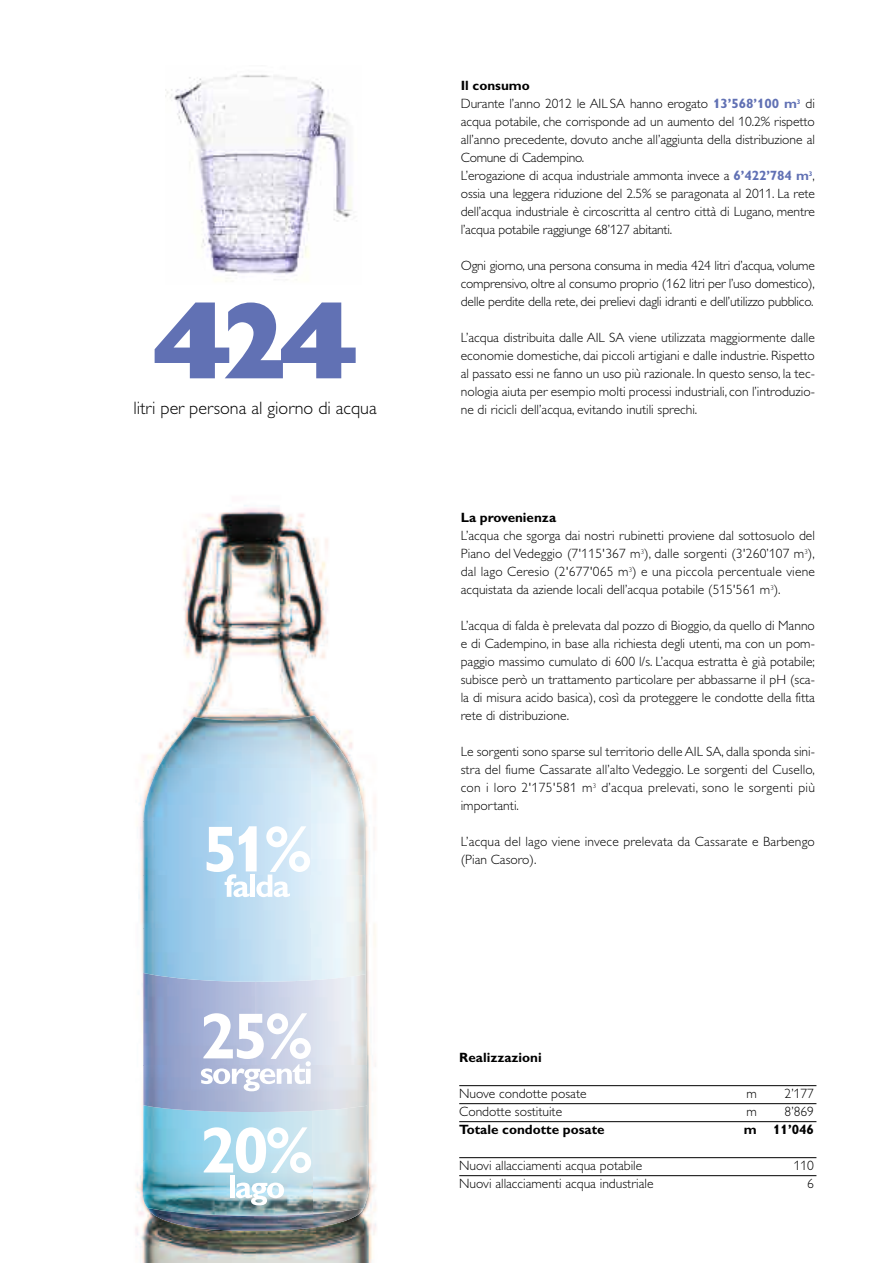
<style>
.page{position:relative;width:893px;height:1263px;background:#fff}
.page>*{position:absolute;margin:0;border:0;box-sizing:border-box;transform-origin:0 0}
.t1{font:108px "Gill Sans Std Extra Bold Disp";color:#6171b4}
.t2{font:300 18px "Gill Alt One";color:#000}
.t3{font:300 13.5px/18px "Gill Alt One";color:#000;text-align:justify}
.t4{font:700 13.5px "Gill Alt One";color:#000}
.s1{font-weight:700}
.s2{font-weight:700;color:#6171b4}
</style>
<div class="page">
<img style="left:167px;top:75px;width:185px;height:207px">
<hr style="left:459px;top:1085px;width:357px;height:1px;background:#000">
<hr style="left:459px;top:1103px;width:357px;height:1px;background:#000">
<hr style="left:459px;top:1121px;width:357px;height:1px;background:#000">
<hr style="left:459px;top:1157px;width:357px;height:1px;background:#000">
<hr style="left:459px;top:1175px;width:357px;height:1px;background:#000">
<img style="left:135px;top:505px;width:241px;height:758px">
<img style="left:148px;top:1216px;width:216px;height:15px">
<img style="left:143px;top:1105px;width:225px;height:110px">
<img style="left:148px;top:1208px;width:216px;height:8px">
<img style="left:143px;top:973px;width:224px;height:132px">
<img style="left:143px;top:1105px;width:224px;height:7px">
<img style="left:158px;top:715px;width:152px;height:53px">
<img style="left:310px;top:715px;width:56px;height:258px">
<img style="left:143px;top:768px;width:167px;height:205px">
<img style="left:143px;top:973px;width:223px;height:9px">
<svg style="left:201px;top:1013px;width:110px;height:78px"></svg>
<svg style="left:207px;top:826px;width:103px;height:71px"></svg>
<svg style="left:204px;top:1127px;width:107px;height:46px"></svg>
<hr style="left:230px;top:1175px;width:4px;height:23px;background:#fff">
<svg style="left:236px;top:1182px;width:48px;height:23px"></svg>
<h1 class="t1" style="left:152px;top:303px;width:208px">424</h1>
<h2 class="t2" style="left:133px;top:401px;width:245px">litri per persona al giorno di acqua</h2>
<p class="t3" style="left:461px;top:78px;width:356px;text-align:left"><span class="s1">Il consumo<br></span>Durante l’anno 2012 le AIL SA hanno erogato <span class="s2">13’568’100 m</span><sup>3</sup> di acqua potabile, che corrisponde ad un aumento del 10.2% rispetto all’anno precedente, dovuto anche all’aggiunta della distribuzione al Comune di Cadempino.<br>L’erogazione di acqua industriale ammonta invece a <span class="s2">6’422’784 m</span><sup>3</sup>, ossia una leggera riduzione del 2.5% se paragonata al 2011. La rete dell’acqua industriale è circoscritta al centro città di Lugano, mentre l’acqua potabile raggiunge 68’127 abitanti.</p>
<p class="t3" style="left:461px;top:258px;width:356px">Ogni giorno, una persona consuma in media 424 litri d’acqua, volume comprensivo, oltre al consumo proprio (162 litri per l’uso domestico), delle perdite della rete, dei prelievi dagli idranti e dell’utilizzo pubblico.</p>
<p class="t3" style="left:461px;top:330px;width:356px">L’acqua distribuita dalle AIL SA viene utilizzata maggiormente dalle economie domestiche, dai piccoli artigiani e dalle industrie. Rispetto al passato essi ne fanno un uso più razionale. In questo senso, la tec&shy;nologia aiuta per esempio molti processi industriali, con l’introduzio&shy;ne di ricicli dell’acqua, evitando inutili sprechi.</p>
<p class="t4" style="left:461px;top:513px;width:97px">La provenienza</p>
<p class="t3" style="left:461px;top:528px;width:356px">L’acqua che sgorga dai nostri rubinetti proviene dal sottosuolo del Piano del Vedeggio (7'115'367 m<sup>3</sup>), dalle sorgenti (3'260’107 m<sup>3</sup>), dal lago Ceresio (2'677'065 m<sup>3</sup>) e una piccola percentuale viene acquistata da aziende locali dell’acqua potabile (515'561 m<sup>3</sup>).</p>
<p class="t3" style="left:461px;top:618px;width:356px">L’acqua di falda è prelevata dal pozzo di Bioggio, da quello di Manno e di Cadempino, in base alla richiesta degli utenti, ma con un pom&shy;paggio massimo cumulato di 600 l/s. L’acqua estratta è già potabile; subisce però un trattamento particolare per abbassarne il pH (sca&shy;la di misura acido basica), così da proteggere le condotte della fitta rete di distribuzione.</p>
<p class="t3" style="left:461px;top:744px;width:356px">Le sorgenti sono sparse sul territorio delle AIL SA, dalla sponda sini&shy;stra del fiume Cassarate all’alto Vedeggio. Le sorgenti del Cusello, con i loro 2'175'581 m<sup>3</sup> d’acqua prelevati, sono le sorgenti più importanti.</p>
<p class="t3" style="left:461px;top:834px;width:356px">L’acqua del lago viene invece prelevata da Cassarate e Barbengo (Pian Casoro).</p>
<p class="t4" style="left:459px;top:1053px;width:84px">Realizzazioni</p>
<p class="t3" style="left:459px;top:1086px;width:129px">Nuove condotte posate</p>
<p class="t3" style="left:746px;top:1086px;width:12px">m</p>
<p class="t3" style="left:785px;top:1086px;width:31px">2’177</p>
<p class="t3" style="left:459px;top:1104px;width:104px">Condotte sostituite</p>
<p class="t3" style="left:746px;top:1104px;width:12px">m</p>
<p class="t3" style="left:785px;top:1104px;width:31px">8’869</p>
<p class="t4" style="left:459px;top:1125px;width:147px">Totale condotte posate</p>
<p class="t4" style="left:744px;top:1125px;width:72px">m 11’046</p>
<p class="t3" style="left:459px;top:1158px;width:185px">Nuovi allacciamenti acqua potabile</p>
<p class="t3" style="left:794px;top:1158px;width:22px">110</p>
<p class="t3" style="left:459px;top:1176px;width:196px">Nuovi allacciamenti acqua industriale</p>
<p class="t3" style="left:807px;top:1176px;width:8px">6</p>
</div>
